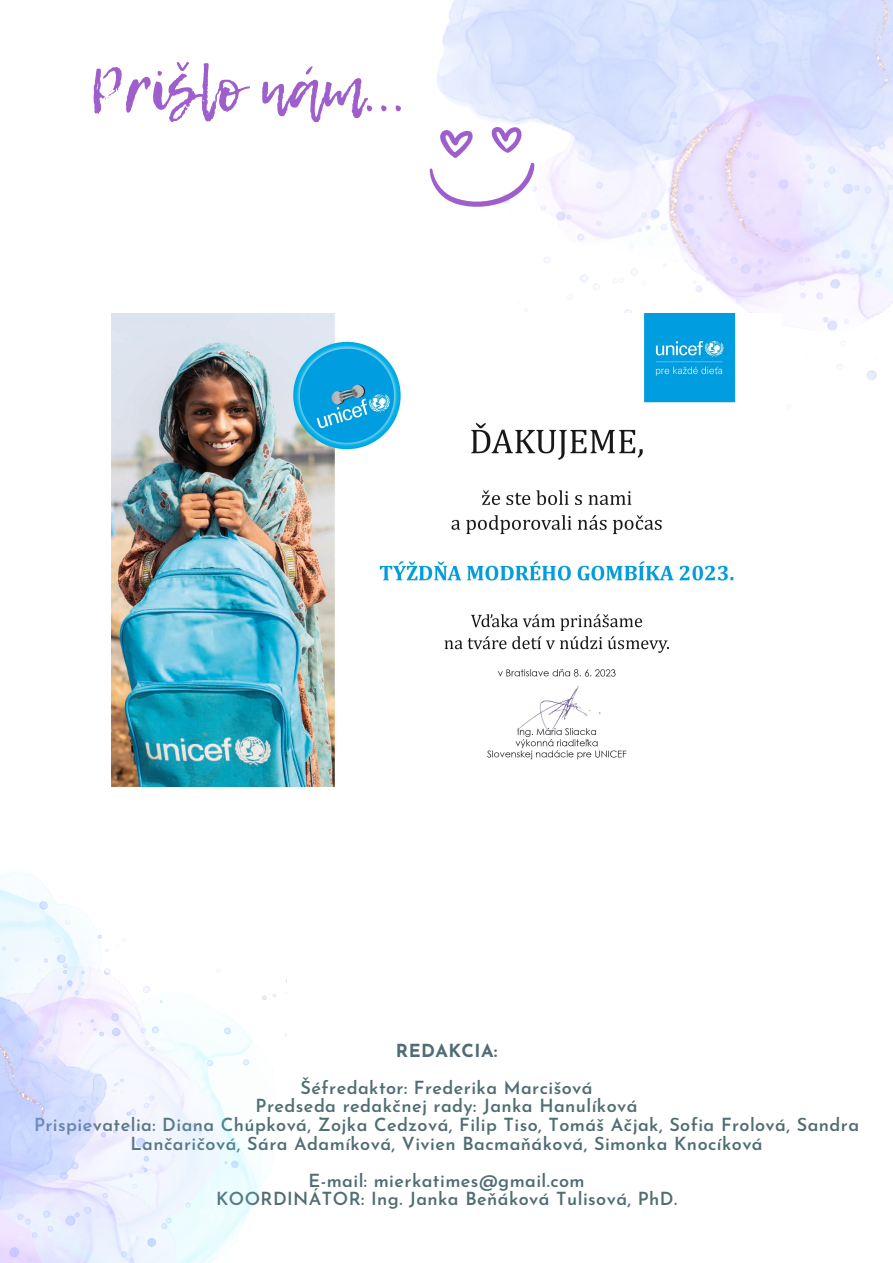
<style>
.page{position:relative;width:893px;height:1263px;background:#fff}
.page>*{position:absolute;margin:0;border:0;box-sizing:border-box;transform-origin:0 0}
.t1{font:60.75px "Lemon Tuesday";color:#9e5ecb}
.t2{font:600 18px/18.6px "Josefin Sans";letter-spacing:.025em;color:#4f6d72;text-align:center}
.t3{font:700 18px "Josefin Sans";letter-spacing:.025em;color:#4f6d72}
</style>
<div class="page">
<img style="left:0;top:872px;width:287px;height:391px">
<img style="left:272px;top:0;width:621px;height:406px">
<svg style="left:430px;top:126px;width:104px;height:82px"></svg>
<img style="left:112px;top:314px;width:669px;height:473px">
<p class="t1" style="left:89px;top:44px;width:318px">Prišlo nám...</p>
<p class="t3" style="left:396px;top:1043px;width:103px">REDAKCIA:</p>
<p class="t2" style="left:301px;top:1080px;width:293px">Šéfredaktor: Frederika Marcišová</p>
<p class="t2" style="left:256px;top:1098px;width:383px">Predseda redakčnej rady: Janka Hanulíková</p>
<p class="t2" style="left:34px;top:1117px;width:826px">Prispievatelia: Diana Chúpková, Zojka Cedzová, Filip Tiso, Tomáš Ačjak, Sofia Frolová, Sandra<br>Lančaričová, Sára Adamíková, Vivien Bacmaňáková, Simonka Knocíková</p>
<p class="t2" style="left:308px;top:1173px;width:278px">E-mail: mierkatimes@gmail.com</p>
<p class="t2" style="left:216px;top:1191px;width:463px">KOORDINÁTOR: Ing. Janka Beňáková Tulisová, PhD.</p>
</div>
